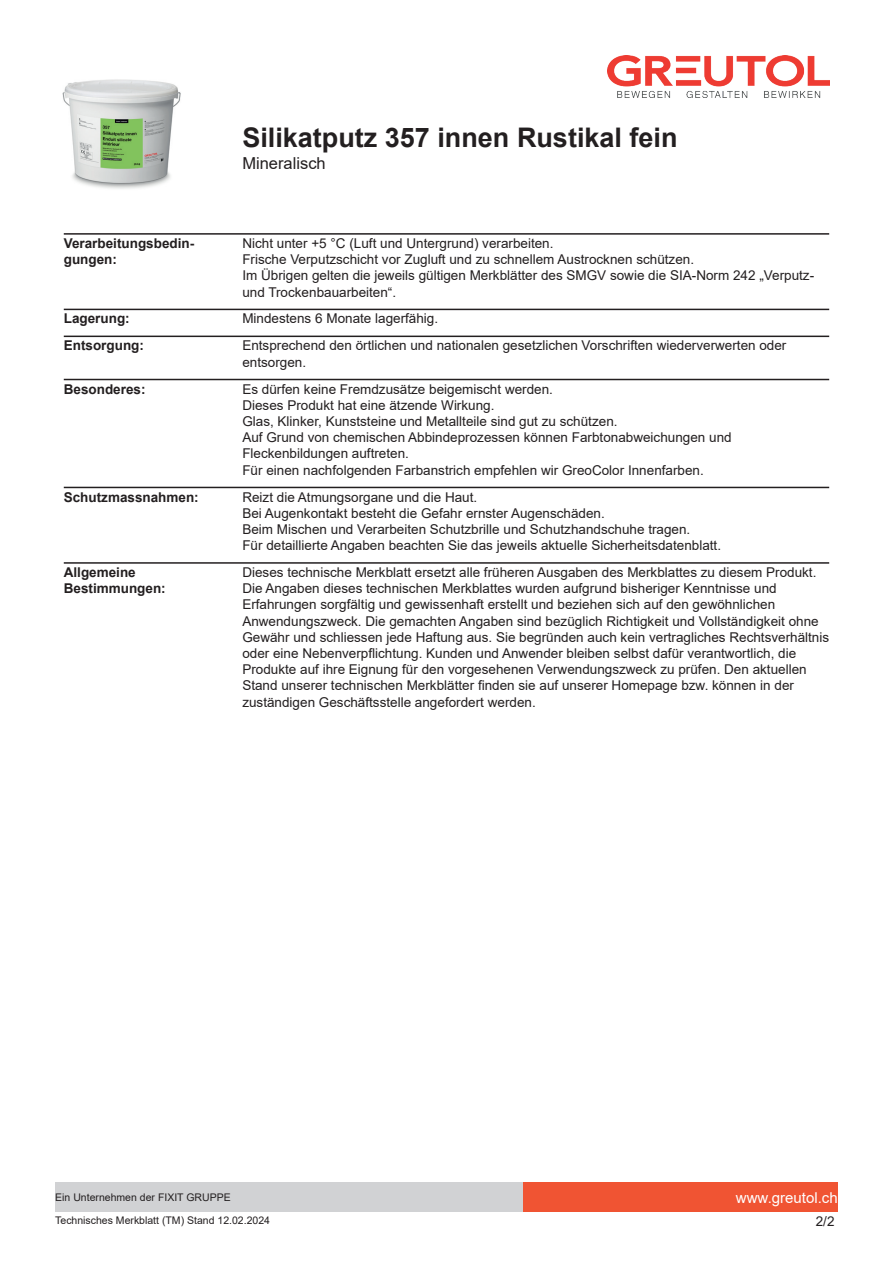
<style>
.page{position:relative;width:893px;height:1263px;background:#fff}
.page>*{position:absolute;margin:0;border:0;box-sizing:border-box;transform-origin:0 0}
.t1{font:700 27px "Arial";color:#231f20}
.t2{font:16.5px "Arial";color:#231f20}
.t3{font:15px "Arial";color:#fff}
.t4{font:13.5px/16.2px "Arial";color:#231f20}
.t5{font:700 13.5px/16.2px "Arial";color:#231f20}
.t6{font:10.5px "Arial";color:#231f20}
</style>
<div class="page">
<img style="left:62px;top:79px;width:119px;height:110px">
<img style="left:607px;top:55px;width:222px;height:43px">
<div style="left:523px;top:1182px;width:315px;height:30px;background:#f05433"></div>
<div style="left:55px;top:1182px;width:468px;height:30px;background:#d1d2d4"></div>
<hr style="left:64px;top:233px;width:765px;height:2px;background:#231f20">
<hr style="left:64px;top:309px;width:765px;height:1px;background:#231f20">
<hr style="left:64px;top:336px;width:765px;height:1px;background:#231f20">
<hr style="left:64px;top:379px;width:765px;height:1px;background:#231f20">
<hr style="left:64px;top:487px;width:765px;height:1px;background:#231f20">
<hr style="left:64px;top:562px;width:765px;height:2px;background:#231f20">
<h1 class="t1" style="left:242px;top:119px;width:437px">Silikatputz 357 innen Rustikal fein</h1>
<p class="t2" style="left:242px;top:152px;width:85px">Mineralisch</p>
<p class="t5" style="left:64px;top:235px;width:132px">Verarbeitungsbedin&shy;gungen:</p>
<p class="t4" style="left:242px;top:235px;width:573px">Nicht unter +5 °C (Luft und Untergrund) verarbeiten.<br>Frische Verputzschicht vor Zugluft und zu schnellem Austrocknen schützen.<br>Im Übrigen gelten die jeweils gültigen Merkblätter des SMGV sowie die SIA-Norm 242 „Verputz&shy;und Trockenbauarbeiten“.</p>
<p class="t5" style="left:64px;top:311px;width:68px">Lagerung:</p>
<p class="t4" style="left:242px;top:311px;width:197px">Mindestens 6 Monate lagerfähig.</p>
<p class="t5" style="left:64px;top:338px;width:82px">Entsorgung:</p>
<p class="t4" style="left:242px;top:337px;width:546px">Entsprechend den örtlichen und nationalen gesetzlichen Vorschriften wiederverwerten oder entsorgen.</p>
<p class="t5" style="left:64px;top:381px;width:83px">Besonderes:</p>
<p class="t4" style="left:242px;top:381px;width:491px">Es dürfen keine Fremdzusätze beigemischt werden.<br>Dieses Produkt hat eine ätzende Wirkung.<br>Glas, Klinker, Kunststeine und Metallteile sind gut zu schützen.<br>Auf Grund von chemischen Abbindeprozessen können Farbtonabweichungen und Fleckenbildungen auftreten.<br>Für einen nachfolgenden Farbanstrich empfehlen wir GreoColor Innenfarben.</p>
<p class="t5" style="left:64px;top:489px;width:137px">Schutzmassnahmen:</p>
<p class="t4" style="left:242px;top:489px;width:480px">Reizt die Atmungsorgane und die Haut.<br>Bei Augenkontakt besteht die Gefahr ernster Augenschäden.<br>Beim Mischen und Verarbeiten Schutzbrille und Schutzhandschuhe tragen.<br>Für detaillierte Angaben beachten Sie das jeweils aktuelle Sicherheitsdatenblatt.</p>
<p class="t5" style="left:64px;top:564px;width:104px">Allgemeine<br>Bestimmungen:</p>
<p class="t4" style="left:242px;top:564px;width:588px">Dieses technische Merkblatt ersetzt alle früheren Ausgaben des Merkblattes zu diesem Produkt.<br>Die Angaben dieses technischen Merkblattes wurden aufgrund bisheriger Kenntnisse und Erfahrungen sorgfältig und gewissenhaft erstellt und beziehen sich auf den gewöhnlichen Anwendungszweck. Die gemachten Angaben sind bezüglich Richtigkeit und Vollständigkeit ohne Gewähr und schliessen jede Haftung aus. Sie begründen auch kein vertragliches Rechtsverhältnis oder eine Nebenverpflichtung. Kunden und Anwender bleiben selbst dafür verantwortlich, die Produkte auf ihre Eignung für den vorgesehenen Verwendungszweck zu prüfen. Den aktuellen Stand unserer technischen Merkblätter finden sie auf unserer Homepage bzw. können in der zuständigen Geschäftsstelle angefordert werden.</p>
<p class="t6" style="left:55px;top:1190px;width:177px">Ein Unternehmen der FIXIT GRUPPE</p>
<p class="t3" style="left:736px;top:1187px;width:103px">www.greutol.ch</p>
<p class="t6" style="left:55px;top:1213px;width:216px">Technisches Merkblatt (TM) Stand 12.02.2024</p>
<p class="t4" style="left:816px;top:1213px;width:20px">2/2</p>
</div>
